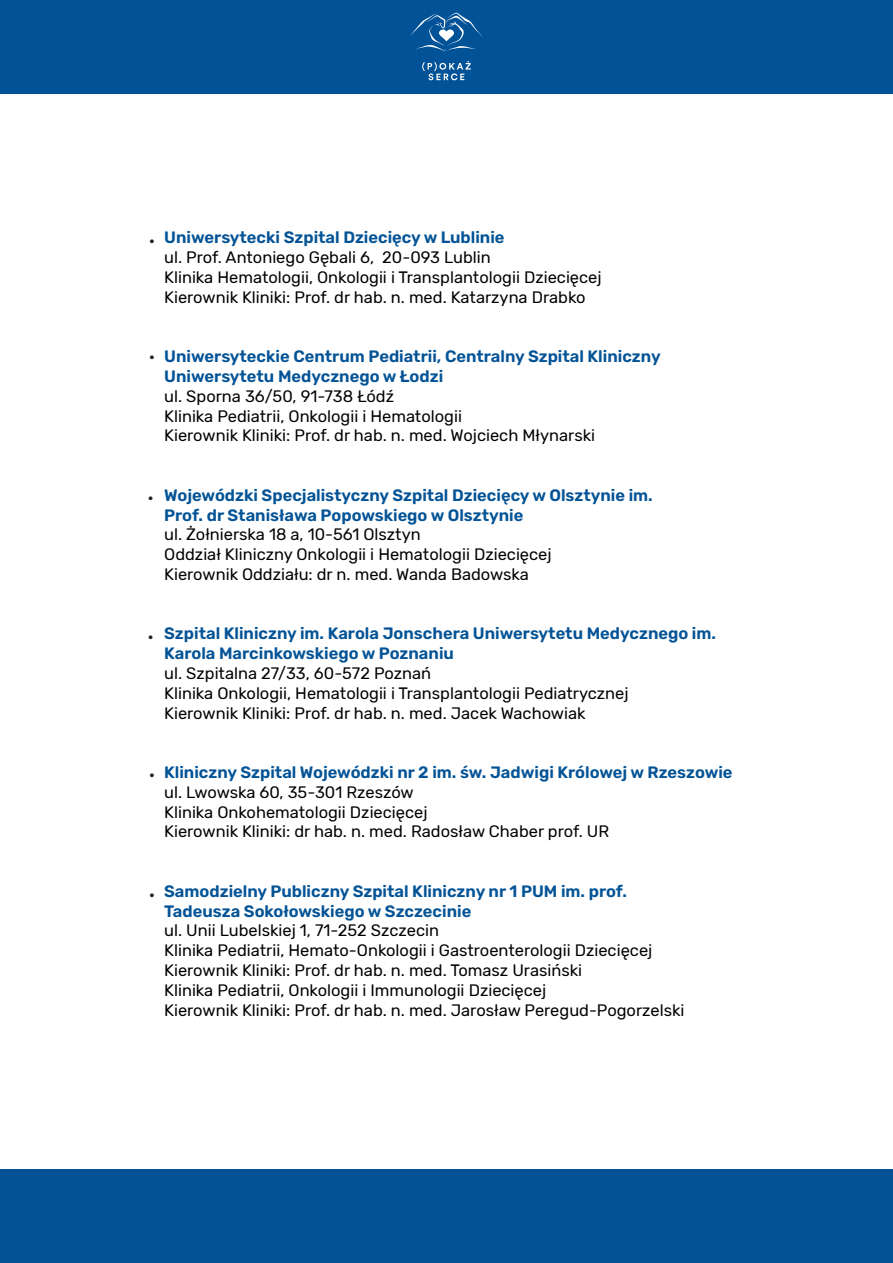
<style>
.page{position:relative;width:893px;height:1263px;background:#fff}
.page>*{position:absolute;margin:0;border:0;box-sizing:border-box;transform-origin:0 0}
.t1{font:18px "Myriad Pro";color:#231f20}
.t2{font:16.5px/19.8px "Rubik";color:#000001}
.t3{font:600 16.5px/19.8px "Rubik";color:#035396}
</style>
<div class="page">
<div style="left:0;top:0;width:893px;height:93px;background:#025298"></div>
<div style="left:0;top:1170px;width:893px;height:93px;background:#025298"></div>
<svg style="left:422px;top:61px;width:49px;height:19px"></svg>
<svg style="left:410px;top:12px;width:73px;height:40px"></svg>
<p class="t1" style="left:150px;top:229px;width:7px">•</p>
<p class="t3" style="left:164px;top:228px;width:342px">Uniwersytecki Szpital Dziecięcy w Lublinie</p>
<p class="t2" style="left:164px;top:248px;width:439px">ul. Prof. Antoniego Gębali 6, 20-093 Lublin<br>Klinika Hematologii, Onkologii i Transplantologii Dziecięcej<br>Kierownik Kliniki: Prof. dr hab. n. med. Katarzyna Drabko</p>
<p class="t1" style="left:150px;top:345px;width:7px">•</p>
<p class="t3" style="left:164px;top:347px;width:498px">Uniwersyteckie Centrum Pediatrii, Centralny Szpital Kliniczny<br>Uniwersytetu Medycznego w Łodzi</p>
<p class="t2" style="left:164px;top:387px;width:432px">ul. Sporna 36/50, 91-738 Łódź<br>Klinika Pediatrii, Onkologii i Hematologii<br>Kierownik Kliniki: Prof. dr hab. n. med. Wojciech Młynarski</p>
<p class="t1" style="left:148px;top:486px;width:7px">•</p>
<p class="t3" style="left:164px;top:486px;width:490px">Wojewódzki Specjalistyczny Szpital Dziecięcy w Olsztynie im.<br>Prof. dr Stanisława Popowskiego w Olsztynie</p>
<p class="t2" style="left:164px;top:525px;width:389px">ul. Żołnierska 18 a, 10-561 Olsztyn<br>Oddział Kliniczny Onkologii i Hematologii Dziecięcej<br>Kierownik Oddziału: dr n. med. Wanda Badowska</p>
<p class="t1" style="left:148px;top:625px;width:7px">•</p>
<p class="t3" style="left:164px;top:624px;width:553px">Szpital Kliniczny im. Karola Jonschera Uniwersytetu Medycznego im.<br>Karola Marcinkowskiego w Poznaniu</p>
<p class="t2" style="left:164px;top:664px;width:466px">ul. Szpitalna 27/33, 60-572 Poznań<br>Klinika Onkologii, Hematologii i Transplantologii Pediatrycznej<br>Kierownik Kliniki: Prof. dr hab. n. med. Jacek Wachowiak</p>
<p class="t1" style="left:150px;top:763px;width:7px">•</p>
<p class="t3" style="left:164px;top:763px;width:570px">Kliniczny Szpital Wojewódzki nr 2 im. św. Jadwigi Królowej w Rzeszowie</p>
<p class="t2" style="left:164px;top:783px;width:447px">ul. Lwowska 60, 35-301 Rzeszów<br>Klinika Onkohematologii Dziecięcej<br>Kierownik Kliniki: dr hab. n. med. Radosław Chaber prof. UR</p>
<p class="t1" style="left:150px;top:883px;width:7px">•</p>
<p class="t3" style="left:164px;top:882px;width:464px">Samodzielny Publiczny Szpital Kliniczny nr 1 PUM im. prof.<br>Tadeusza Sokołowskiego w Szczecinie</p>
<p class="t2" style="left:164px;top:921px;width:522px">ul. Unii Lubelskiej 1, 71-252 Szczecin<br>Klinika Pediatrii, Hemato-Onkologii i Gastroenterologii Dziecięcej Kierownik Kliniki: Prof. dr hab. n. med. Tomasz Urasiński<br>Klinika Pediatrii, Onkologii i Immunologii Dziecięcej<br>Kierownik Kliniki: Prof. dr hab. n. med. Jarosław Peregud-Pogorzelski</p>
</div>
